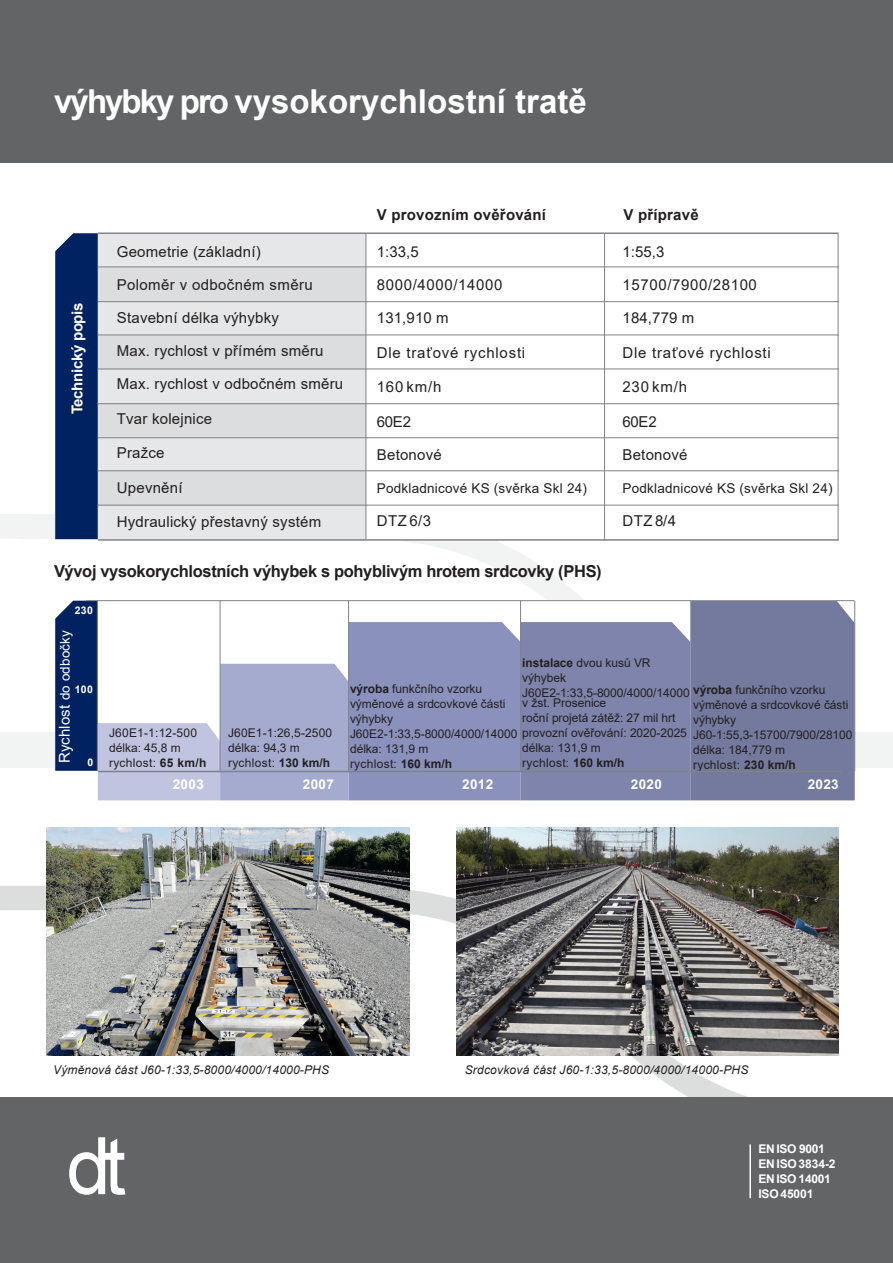
<style>
.page{position:relative;width:893px;height:1263px;background:#fff}
.page>*{position:absolute;margin:0;border:0;box-sizing:border-box;transform-origin:0 0}
.t1{font:700 33px "Arial";color:#fff}
.t2{font:700 16.5px "Arial";letter-spacing:-.02em;color:#231f20}
.t3{font:15px "Arial";letter-spacing:.015em;color:#231f20}
.t4{font:15px "Arial";letter-spacing:.05em;color:#231f20}
.t5{font:15px "Arial";letter-spacing:.04em;color:#231f20}
.t6{font:700 15px "Arial";letter-spacing:.015em;color:#231f20}
.t7{font:700 15px "Arial";letter-spacing:-.02em;color:#fff}
.t8{font:13.5px "Arial";letter-spacing:.015em;color:#231f20}
.t9{font:700 13.5px "Arial";letter-spacing:.025em;color:#fff}
.t10{font:13.5px "Arial";letter-spacing:.01em;color:#fff}
.t11{font:12px/15px "Arial";letter-spacing:-.005em;color:#231f20}
.t12{font:italic 12px "Arial";letter-spacing:.02em;color:#231f20}
.t13{font:12px/15px "Arial";letter-spacing:.015em;color:#231f20}
.t14{font:700 12px/15px "Arial";letter-spacing:-.01em;color:#fff}
.t15{font:12px/15px "Arial";letter-spacing:.025em;color:#231f20}
.t16{font:700 10.5px "Arial";letter-spacing:.03em;color:#fff}
.s1{font-size:15px}
.s2{font-weight:700}
</style>
<div class="page">
<img style="left:0;top:514px;width:893px;height:583px">
<div style="left:0;top:1097px;width:893px;height:166px;background:#636466"></div>
<div style="left:0;top:0;width:893px;height:163px;background:#636466"></div>
<hr style="left:749px;top:1144px;width:2px;height:54px;background:#fff">
<div style="left:86px;top:233px;width:519px;height:308px;background:#fff"></div>
<div style="left:98px;top:233px;width:268px;height:34px;background:#e6e7e8"></div>
<div style="left:98px;top:369px;width:268px;height:34px;background:#e6e7e8"></div>
<div style="left:98px;top:505px;width:268px;height:34px;background:#e6e7e8"></div>
<div style="left:98px;top:301px;width:268px;height:34px;background:#e6e7e8"></div>
<div style="left:98px;top:437px;width:268px;height:34px;background:#e6e7e8"></div>
<div style="left:98px;top:267px;width:268px;height:34px;background:#dcddde"></div>
<div style="left:98px;top:403px;width:268px;height:34px;background:#dcddde"></div>
<div style="left:98px;top:335px;width:268px;height:34px;background:#dcddde"></div>
<div style="left:98px;top:471px;width:268px;height:34px;background:#dcddde"></div>
<div style="left:55px;top:233px;width:43px;height:306px;background:#002261"></div>
<hr style="left:366px;top:233px;width:1px;height:306px;background:#808285">
<hr style="left:604px;top:233px;width:1px;height:308px;background:#808285">
<hr style="left:838px;top:233px;width:1px;height:308px;background:#808285">
<hr style="left:98px;top:539px;width:740px;height:2px;background:#808285">
<hr style="left:98px;top:232px;width:740px;height:2px;background:#808285">
<hr style="left:98px;top:266px;width:741px;height:1px;background:#808285">
<hr style="left:98px;top:301px;width:741px;height:1px;background:#808285">
<hr style="left:98px;top:335px;width:741px;height:1px;background:#808285">
<hr style="left:98px;top:369px;width:741px;height:1px;background:#808285">
<hr style="left:98px;top:403px;width:741px;height:1px;background:#808285">
<hr style="left:98px;top:437px;width:741px;height:1px;background:#808285">
<hr style="left:98px;top:470px;width:741px;height:1px;background:#808285">
<hr style="left:98px;top:505px;width:741px;height:1px;background:#808285">
<svg style="left:55px;top:601px;width:800px;height:199px"></svg>
<hr style="left:97px;top:601px;width:1px;height:170px;background:#808285">
<hr style="left:220px;top:601px;width:1px;height:170px;background:#808285">
<hr style="left:348px;top:601px;width:1px;height:170px;background:#808285">
<hr style="left:520px;top:601px;width:1px;height:170px;background:#808285">
<hr style="left:854px;top:601px;width:1px;height:170px;background:#808285">
<hr style="left:86px;top:600px;width:769px;height:1px;background:#808285">
<hr style="left:98px;top:771px;width:744px;height:1px;background:#808285">
<img style="left:456px;top:827px;width:382px;height:228px">
<img style="left:46px;top:827px;width:364px;height:228px">
<svg style="left:69px;top:1137px;width:56px;height:58px"></svg>
<h1 class="t1" style="left:54px;top:89px;width:534px">výhybky pro vysokorychlostní tratě</h1>
<p class="t7" style="left:72px;top:414px;width:113px;rotate:-90deg">Technický popis</p>
<p class="t3" style="left:117px;top:246px;width:145px">Geometrie (základní)</p>
<p class="t3" style="left:117px;top:279px;width:197px">Poloměr v odbočném směru</p>
<p class="t3" style="left:117px;top:312px;width:164px">Stavební délka výhybky</p>
<p class="t3" style="left:117px;top:345px;width:208px">Max. rychlost v přímém směru</p>
<p class="t3" style="left:117px;top:378px;width:228px">Max. rychlost v odbočném směru</p>
<p class="t3" style="left:117px;top:413px;width:97px">Tvar kolejnice</p>
<p class="t3" style="left:117px;top:447px;width:49px">Pražce</p>
<p class="t3" style="left:117px;top:482px;width:67px">Upevnění</p>
<p class="t3" style="left:117px;top:516px;width:206px">Hydraulický přestavný systém</p>
<p class="t6" style="left:377px;top:209px;width:171px">V provozním ověřování</p>
<p class="t6" style="left:623px;top:209px;width:77px">V přípravě</p>
<p class="t3" style="left:377px;top:246px;width:43px">1:33,5</p>
<p class="t5" style="left:377px;top:279px;width:127px">8000/4000/14000</p>
<p class="t3" style="left:377px;top:312px;width:73px">131,910 m</p>
<p class="t4" style="left:377px;top:347px;width:150px">Dle traťové rychlosti</p>
<p class="t3" style="left:377px;top:381px;width:66px">160 km/h</p>
<p class="t3" style="left:377px;top:416px;width:36px">60E2</p>
<p class="t3" style="left:377px;top:449px;width:66px">Betonové</p>
<p class="t8" style="left:377px;top:483px;width:212px">Podkladnicové KS (svěrka Skl 24)</p>
<p class="t3" style="left:377px;top:515px;width:56px">DTZ 6/3</p>
<p class="t3" style="left:622px;top:246px;width:43px">1:55,3</p>
<p class="t5" style="left:622px;top:279px;width:136px">15700/7900/28100</p>
<p class="t3" style="left:622px;top:312px;width:73px">184,779 m</p>
<p class="t4" style="left:622px;top:347px;width:150px">Dle traťové rychlosti</p>
<p class="t3" style="left:622px;top:381px;width:66px">230 km/h</p>
<p class="t3" style="left:622px;top:416px;width:36px">60E2</p>
<p class="t3" style="left:622px;top:449px;width:66px">Betonové</p>
<p class="t8" style="left:622px;top:483px;width:212px">Podkladnicové KS (svěrka Skl 24)</p>
<p class="t3" style="left:622px;top:515px;width:55px">DTZ 8/4</p>
<h2 class="t2" style="left:54px;top:565px;width:549px">Vývoj vysokorychlostních výhybek s pohyblivým hrotem srdcovky (PHS)</h2>
<p class="t16" style="left:75px;top:606px;width:20px">230</p>
<p class="t10" style="left:60px;top:763px;width:135px;rotate:-90deg"><span class="s1">Rychlost</span> do odbočky</p>
<p class="t16" style="left:75px;top:685px;width:20px">100</p>
<p class="t16" style="left:87px;top:758px;width:7px">0</p>
<p class="t13" style="left:109px;top:726px;width:99px">J60E1-1:12-500 délka: 45,8 m rychlost: <span class="s2">65 km/h</span></p>
<p class="t11" style="left:228px;top:726px;width:106px">J60E1-1:26,5-2500 délka: 94,3 m rychlost: <span class="s2">130 km/h</span></p>
<p class="t11" style="left:522px;top:656px;width:169px"><span class="s2">instalace</span> dvou kusů VR výhybek<br>J60E2-1:33,5-8000/4000/14000</p>
<p class="t11" style="left:522px;top:696px;width:155px">v žst. Prosenice<br>roční projetá zátěž: 27 mil hrt</p>
<p class="t15" style="left:522px;top:741px;width:104px">délka: 131,9 m rychlost: <span class="s2">160 km/h</span></p>
<p class="t11" style="left:350px;top:682px;width:338px"><span class="s2">výroba</span> funkčního vzorku<br>výměnové a srdcovkové části<br>výhybky<br>J60E2-1:33,5-8000/4000/14000 provozní ověřování: 2020-2025 délka: 131,9 m<br>rychlost: <span class="s2">160 km/h</span></p>
<p class="t11" style="left:693px;top:683px;width:161px"><span class="s2">výroba</span> funkčního vzorku výměnové a srdcovkové části výhybky<br>J60-1:55,3-15700/7900/28100 délka: 184,779 m<br>rychlost: <span class="s2">230 km/h</span></p>
<p class="t9" style="left:173px;top:779px;width:33px">2003</p>
<p class="t9" style="left:303px;top:779px;width:32px">2007</p>
<p class="t9" style="left:462px;top:779px;width:33px">2012</p>
<p class="t9" style="left:631px;top:779px;width:33px">2020</p>
<p class="t9" style="left:808px;top:779px;width:33px">2023</p>
<p class="t12" style="left:53px;top:1065px;width:277px">Výměnová část J60-1:33,5-8000/4000/14000-PHS</p>
<p class="t12" style="left:465px;top:1065px;width:285px">Srdcovková část J60-1:33,5-8000/4000/14000-PHS</p>
<p class="t14" style="left:758px;top:1142px;width:79px">EN ISO 9001<br>ENISO3834-2<br>EN ISO 14001<br>ISO45001</p>
</div>
